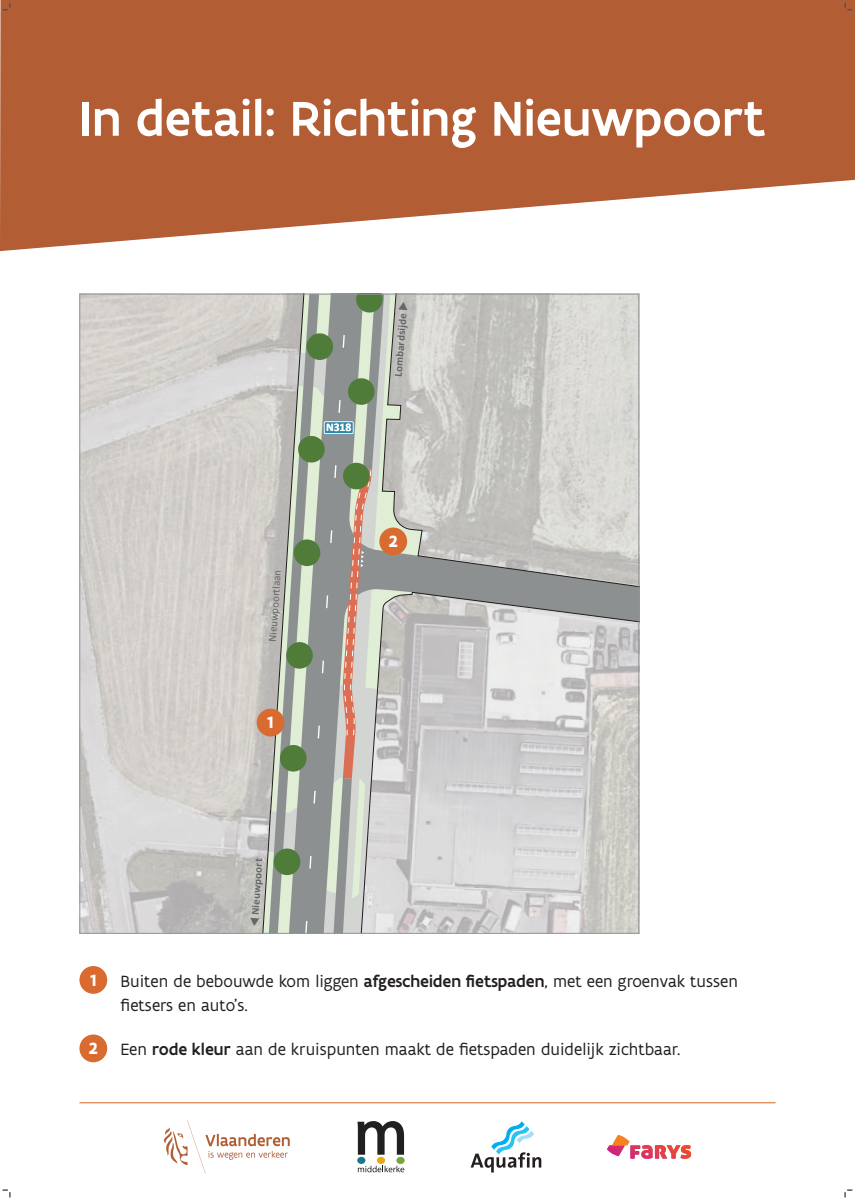
<style>
.page{position:relative;width:855px;height:1200px;background:#fff}
.page>*{position:absolute;margin:0;border:0;box-sizing:border-box;transform-origin:0 0}
.t1{font:500 52.5px "Flanders Art Sans";color:#fff}
.Bullet{font:17.5px/24.5px "Flanders Art Sans";color:#231f20}
.Bullet-2{font:700 17.5px "Flanders Art Sans";color:#fff}
.t2{font:700 11.62px "Calibri";color:#fff}
.t3{font:700 10.88px "Calibri";color:#636767}
.t4{font:10.88px "Calibri";color:#636767}
.s1{font-weight:500}
</style>
<div class="page">
<hr style="left:79px;top:1102px;width:696px;height:1px;background:#da6b30">
<svg style="left:0;top:0;width:854px;height:251px;fill:#b25d34"></svg>
<svg style="left:164px;top:1120px;width:125px;height:53px"></svg>
<div style="left:357px;top:1156px;width:8px;height:7px;background:#1b788b;border-radius:50%"></div>
<div style="left:377px;top:1156px;width:8px;height:7px;background:#e5aa16;border-radius:50%"></div>
<div style="left:396px;top:1156px;width:8px;height:8px;background:#75a53e;border-radius:50%"></div>
<svg style="left:357px;top:1165px;width:47px;height:7px"></svg>
<svg style="left:357px;top:1121px;width:47px;height:33px"></svg>
<svg style="left:607px;top:1141px;width:85px;height:18px"></svg>
<svg style="left:641px;top:1145px;width:49px;height:13px"></svg>
<svg style="left:611px;top:1134px;width:18px;height:11px"></svg>
<svg style="left:470px;top:1121px;width:71px;height:51px"></svg>
<img style="left:81px;top:296px;width:180px;height:635px">
<svg style="left:261px;top:296px;width:376px;height:635px"></svg>
<svg style="left:268px;top:296px;width:122px;height:635px"></svg>
<div style="left:323px;top:421px;width:31px;height:13px;background:#2c8aac;border-radius:2px"></div>
<div style="left:324px;top:421px;width:29px;height:13px;border:1px solid #fff"></div>
<div style="left:79px;top:966px;width:28px;height:27px;background:#da6b30;border-radius:50%"></div>
<div style="left:256px;top:708px;width:28px;height:28px;background:#da6b30;border-radius:50%"></div>
<div style="left:79px;top:1034px;width:28px;height:28px;background:#da6b30;border-radius:50%"></div>
<div style="left:379px;top:527px;width:28px;height:28px;background:#da6b30;border-radius:50%"></div>
<svg style="left:3px;top:3px;width:8px;height:8px"></svg>
<svg style="left:3px;top:1189px;width:8px;height:8px"></svg>
<svg style="left:844px;top:3px;width:8px;height:8px"></svg>
<svg style="left:844px;top:1189px;width:8px;height:8px"></svg>
<p class="t1" style="left:79px;top:86px;width:687px">In detail: Richting Nieuwpoort</p>
<p class="t4" style="left:265px;top:641px;width:73px;rotate:-86deg">Nieuwpoortlaan</p>
<p class="Bullet-2" style="left:267px;top:711px;width:8px">1</p>
<p class="t2" style="left:326px;top:419px;width:27px">N318</p>
<p class="t3" style="left:390px;top:376px;width:77px;rotate:-86deg">Lombardsijde ◆</p>
<p class="Bullet-2" style="left:388px;top:530px;width:11px">2</p>
<p class="Bullet-2" style="left:90px;top:969px;width:8px">1</p>
<p class="Bullet-2" style="left:88px;top:1037px;width:11px">2</p>
<p class="t3" style="left:246px;top:926px;width:70px;rotate:-86deg">▼ Nieuwpoort</p>
<p class="Bullet" style="left:121px;top:968px;width:618px">Buiten de bebouwde kom liggen <span class="s1">afgescheiden fietspaden</span>, met een groenvak tussen fietsers en auto’s.</p>
<p class="Bullet" style="left:121px;top:1037px;width:561px">Een <span class="s1">rode kleur</span> aan de kruispunten maakt de fietspaden duidelijk zichtbaar.</p>
</div>
